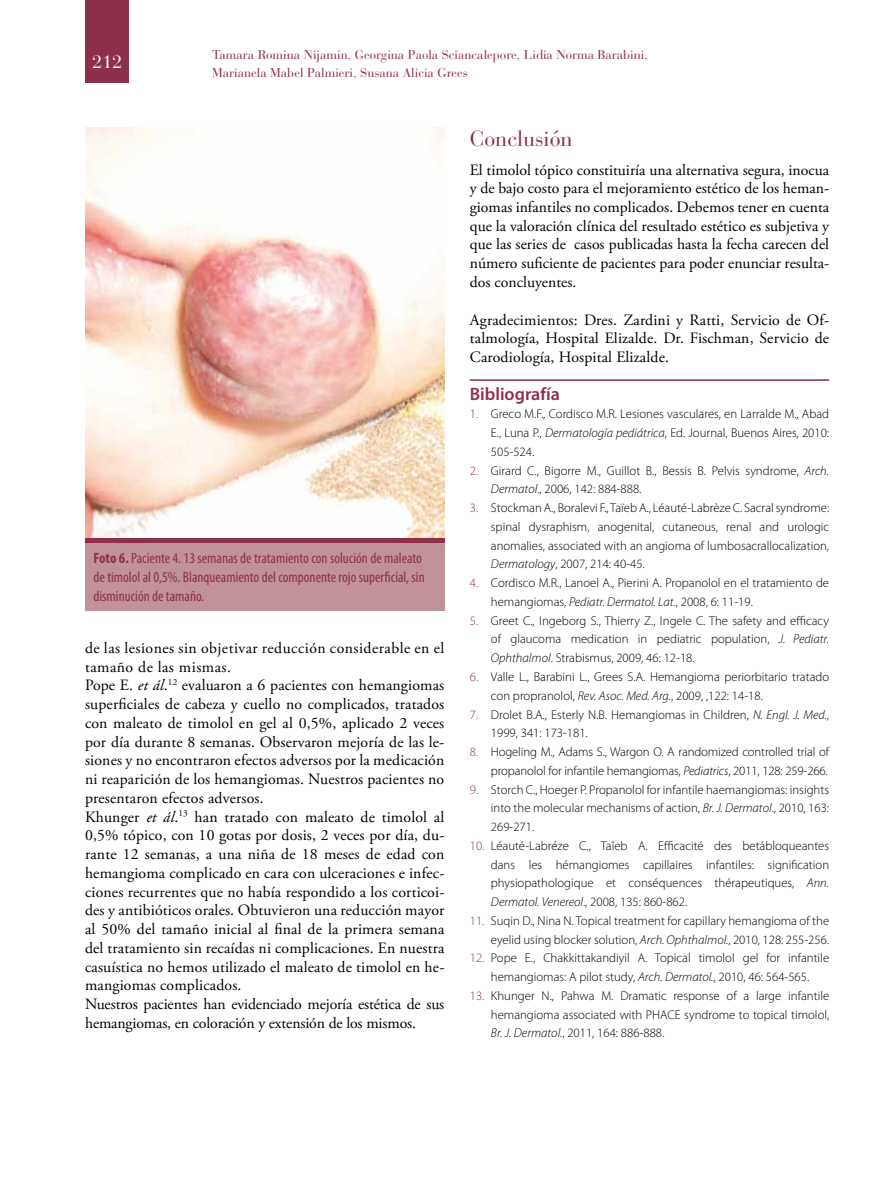
<style>
.page{position:relative;width:893px;height:1191px;background:#fff}
.page>*{position:absolute;margin:0;border:0;box-sizing:border-box;transform-origin:0 0}
.t1{font:21.75px "Bauer Bodoni";color:#8e2f4c}
.t2{font:600 18px "Myriad Pro";color:#8e2f4c}
.t3{font:18px "Bauer Bodoni";color:#fff}
.t4{font:15.75px/18.8px "Adobe Garamond Pro";letter-spacing:.01em;color:#000;text-align:justify}
.t5{font:condensed 15px/18.8px "Myriad Pro";color:#8e2f4c}
.t6{font:300 12.75px/18.8px "Myriad Pro";color:#000;text-align:justify}
.t7{font:12.75px/18px "Bauer Bodoni";color:#8e2f4c}
.s1{font-weight:700}
.s2{font-style:italic}
.s3{color:#8e2f4c}
</style>
<div class="page">
<div style="left:85px;top:0;width:44px;height:82px;background:#8e2f4c"></div>
<img style="left:85px;top:128px;width:359px;height:410px">
<hr style="left:470px;top:379px;width:359px;height:2px;background:#8e2f4c">
<div style="left:85px;top:542px;width:359px;height:68px;background:#c19298"></div>
<hr style="left:85px;top:538px;width:359px;height:4px;background:#8e2f4c">
<h2 class="t3" style="left:92px;top:51px;width:32px">212</h2>
<p class="t7" style="left:212px;top:46px;width:437px">Tamara Romina Nijamin, Georgina Paola Sciancalepore, Lidia Norma Barabini,<br>Marianela Mabel Palmieri, Susana Alicia Grees</p>
<p class="t5" style="left:94px;top:549px;width:333px"><span class="s1">Foto 6.</span> Paciente 4. 13 semanas de tratamiento con solución de maleato de timolol al 0,5%. Blanqueamiento del componente rojo superficial, sin disminución de tamaño<span class="s2">.</span></p>
<p class="t4" style="left:85px;top:639px;width:361px;text-align:left">de las lesiones sin objetivar reducción considerable en el tamaño de las mismas.<br>Pope E. <span class="s2">et ál</span>.<sup>12</sup> evaluaron a 6 pacientes con hemangiomas superficiales de cabeza y cuello no complicados, tratados con maleato de timolol en gel al 0,5%, aplicado 2 veces por día durante 8 semanas. Observaron mejoría de las le&shy;siones y no encontraron efectos adversos por la medicación ni reaparición de los hemangiomas. Nuestros pacientes no presentaron efectos adversos.<br>Khunger <span class="s2">et ál</span>.<sup>13</sup> han tratado con maleato de timolol al 0,5% tópico, con 10 gotas por dosis, 2 veces por día, du&shy;rante 12 semanas, a una niña de 18 meses de edad con hemangioma complicado en cara con ulceraciones e infec&shy;ciones recurrentes que no había respondido a los corticoi&shy;des y antibióticos orales. Obtuvieron una reducción mayor al 50% del tamaño inicial al final de la primera semana del tratamiento sin recaídas ni complicaciones. En nuestra casuística no hemos utilizado el maleato de timolol en he&shy;mangiomas complicados.<br>Nuestros pacientes han evidenciado mejoría estética de sus hemangiomas, en coloración y extensión de los mismos.</p>
<h1 class="t1" style="left:470px;top:126px;width:104px">Conclusión</h1>
<p class="t4" style="left:470px;top:161px;width:361px">El timolol tópico constituiría una alternativa segura, inocua y de bajo costo para el mejoramiento estético de los heman&shy;giomas infantiles no complicados. Debemos tener en cuenta que la valoración clínica del resultado estético es subjetiva y que las series de casos publicadas hasta la fecha carecen del número suficiente de pacientes para poder enunciar resulta&shy;dos concluyentes.</p>
<p class="t4" style="left:470px;top:311px;width:361px">Agradecimientos: Dres. Zardini y Ratti, Servicio de Of&shy;talmología, Hospital Elizalde. Dr. Fischman, Servicio de Carodiología, Hospital Elizalde.</p>
<h2 class="t2" style="left:470px;top:382px;width:92px">Bibliografía</h2>
<p class="t6" style="left:491px;top:404px;width:340px;text-indent:-21px"><span class="s3">1.</span> Greco M.F., Cordisco M.R. Lesiones vasculares, en Larralde M., Abad E., Luna P., <span class="s2">Dermatología pediátrica</span>, Ed. Journal, Buenos Aires, 2010:<br>505-524.</p>
<p class="t6" style="left:491px;top:461px;width:340px;text-indent:-21px"><span class="s3">2.</span> Girard C., Bigorre M., Guillot B., Bessis B. Pelvis syndrome, <span class="s2">Arch.<br>Dermatol</span>., 2006, 142: 884-888.</p>
<p class="t6" style="left:491px;top:498px;width:340px;text-indent:-21px"><span class="s3">3.</span> Stockman A., Boralevi F., Taïeb A., Léauté-Labrèze C. Sacral syndrome: spinal dysraphism, anogenital, cutaneous, renal and urologic anomalies, associated with an angioma of lumbosacrallocalization, <span class="s2">Dermatology</span>, 2007, 214: 40-45.</p>
<p class="t6" style="left:491px;top:573px;width:340px;text-indent:-21px"><span class="s3">4.</span> Cordisco M.R., Lanoel A., Pierini A. Propanolol en el tratamiento de hemangiomas, <span class="s2">Pediatr. Dermatol. Lat.</span>, 2008, 6: 11-19.</p>
<p class="t6" style="left:491px;top:611px;width:340px;text-indent:-21px"><span class="s3">5.</span> Greet C., Ingeborg S., Thierry Z., Ingele C. The safety and efficacy of glaucoma medication in pediatric population, <span class="s2">J. Pediatr.<br>Ophthalmol</span>. Strabismus, 2009, 46: 12-18.</p>
<p class="t6" style="left:491px;top:667px;width:340px;text-indent:-21px"><span class="s3">6.</span> Valle L., Barabini L., Grees S.A. Hemangioma periorbitario tratado con propranolol, <span class="s2">Rev. Asoc. Med. Arg.</span>, 2009, ,122: 14-18.</p>
<p class="t6" style="left:491px;top:705px;width:340px;text-indent:-21px"><span class="s3">7.</span> Drolet B.A., Esterly N.B. Hemangiomas in Children, <span class="s2">N. Engl. J. Med.</span>,<br>1999, 341: 173-181.</p>
<p class="t6" style="left:470px;top:742px;width:361px;text-align:right"><span class="s3">8.</span> Hogeling M., Adams S., Wargon O. A randomized controlled trial of propanolol for infantile hemangiomas, <span class="s2">Pediatrics</span>, 2011, 128: 259-266.</p>
<p class="t6" style="left:491px;top:780px;width:340px;text-indent:-21px"><span class="s3">9.</span> Storch C., Hoeger P. Propanolol for infantile haemangiomas: insights into the molecular mechanisms of action, <span class="s2">Br. J. Dermatol</span>., 2010, 163:<br>269-271.</p>
<p class="t6" style="left:491px;top:836px;width:340px;text-indent:-21px"><span class="s3">10.</span> Léauté-Labréze C., Taîeb A. Efficacité des betábloqueantes dans les hémangiomes capillaires infantiles: signification physiopathologique et conséquences thérapeutiques, <span class="s2">Ann.<br>Dermatol. Venereol</span>., 2008, 135: 860-862.</p>
<p class="t6" style="left:470px;top:911px;width:361px;text-align:right"><span class="s3">11.</span> Suqin D., Nina N. Topical treatment for capillary hemangioma of the eyelid using blocker solution, <span class="s2">Arch. Ophthalmol.</span>, 2010, 128: 255-256.</p>
<p class="t6" style="left:470px;top:948px;width:361px;text-align:center"><span class="s3">12.</span> Pope E., Chakkittakandiyil A. Topical timolol gel for infantile hemangiomas: A pilot study, <span class="s2">Arch. Dermatol.</span>, 2010, 46: 564-565.</p>
<p class="t6" style="left:491px;top:986px;width:340px;text-indent:-21px"><span class="s3">13.</span> Khunger N., Pahwa M. Dramatic response of a large infantile hemangioma associated with PHACE syndrome to topical timolol, <span class="s2">Br. J. Dermatol.</span>, 2011, 164: 886-888.</p>
</div>
